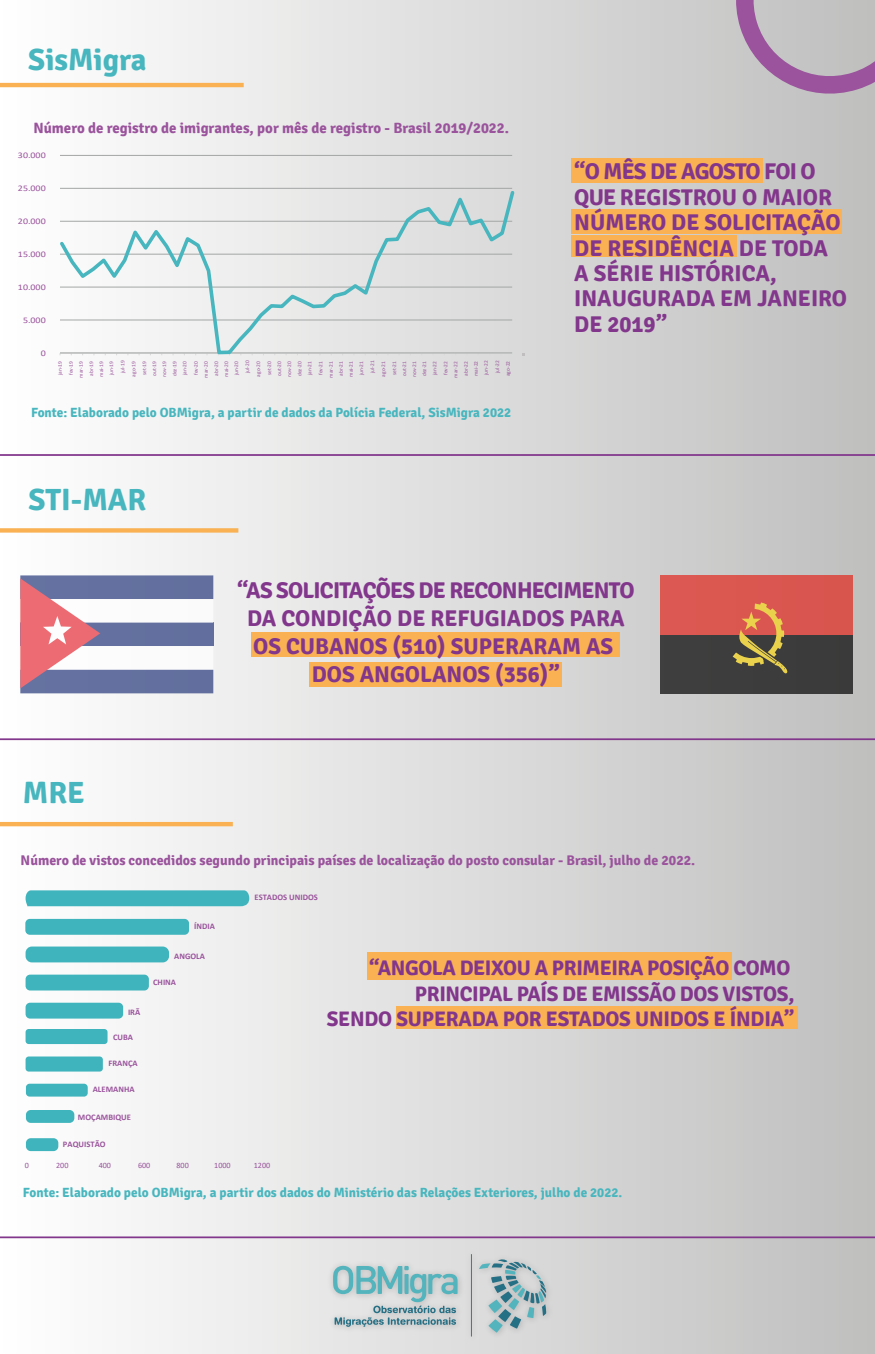
<style>
.page{position:relative;width:875px;height:1354px;background:#fff}
.page>*{position:absolute;margin:0;border:0;box-sizing:border-box;transform-origin:0 0}
.t1{font:700 30.62px "Signika";color:#47b6be}
.t2{font:700 22.75px/25.4px "Signika";color:#82368c;text-align:center}
.t3{font:700 21px/25.4px "Signika";letter-spacing:-.02em;color:#82368c;text-align:right}
.t4{font:700 14.88px "Signika";color:#9a539c}
.t5{font:700 14px "Signika";color:#9a539c}
.t6{font:700 13.3px "Signika";color:#47b6be}
.t7{font:700 8.58px "Calibri";color:#9a539c}
.t8{font:8.58px "Calibri";color:#9a539c;scale:1.16 1}
.t9{font:8.14px "Calibri";color:#98539c}
.t10{font:5.42px/10.1px "Calibri";letter-spacing:.005em;color:#9a539c;text-align:center}
</style>
<div class="page">
<div style="left:0;top:0;width:875px;height:1353px;background:linear-gradient(to right,#feffff,#c0bfbf)"></div>
<svg style="left:713px;top:0;width:162px;height:117px;background:#bdb1bd"></svg>
<hr style="left:0;top:454px;width:875px;height:2px;background:#82368c">
<hr style="left:0;top:83px;width:244px;height:4px;background:#f9b153">
<hr style="left:0;top:822px;width:233px;height:4px;background:#f9b153">
<img style="left:288px;top:1228px;width:301px;height:125px">
<svg style="left:471px;top:1253px;width:1px;height:83px"></svg>
<svg style="left:479px;top:1258px;width:68px;height:74px;background:#abc0c4"></svg>
<svg style="left:333px;top:1265px;width:125px;height:62px;background:#abc7ca"></svg>
<hr style="left:0;top:1236px;width:875px;height:2px;background:#82368c">
<svg style="left:0;top:528px;width:238px;height:4px"></svg>
<div style="left:309px;top:662px;width:253px;height:24px;background:#f9b153"></div>
<div style="left:251px;top:632px;width:369px;height:25px;background:#f9b153"></div>
<hr style="left:60px;top:155px;width:452px;height:1px;background:#a3a5a5">
<svg style="left:57px;top:188px;width:460px;height:168px"></svg>
<div style="left:571px;top:159px;width:192px;height:24px;background:#f9b153"></div>
<div style="left:571px;top:209px;width:271px;height:24px;background:#f9b153"></div>
<div style="left:571px;top:235px;width:166px;height:21px;background:#f9b153"></div>
<div style="left:660px;top:575px;width:193px;height:59px;background:#da5750"></div>
<div style="left:660px;top:634px;width:193px;height:59px;background:#3d3d3d"></div>
<svg style="left:730px;top:602px;width:58px;height:72px"></svg>
<svg style="left:20px;top:575px;width:193px;height:118px"></svg>
<hr style="left:0;top:738px;width:875px;height:2px;background:#82368c">
<div style="left:368px;top:952px;width:364px;height:27px;background:#f9b153"></div>
<div style="left:396px;top:1005px;width:402px;height:23px;background:#f9b153"></div>
<svg style="left:26px;top:890px;width:223px;height:16px;background:#44b5bd"></svg>
<div style="left:26px;top:946px;width:143px;height:16px;background:#3fb4bc;border-radius:6px"></div>
<div style="left:26px;top:974px;width:123px;height:16px;background:#3fb4bc;border-radius:5px"></div>
<div style="left:26px;top:1002px;width:97px;height:16px;background:#3fb4bc;border-radius:5px"></div>
<div style="left:25px;top:918px;width:164px;height:16px;background:#3fb4bc;border-radius:5px"></div>
<div style="left:26px;top:1028px;width:82px;height:16px;background:#3fb4bc;border-radius:3px"></div>
<div style="left:26px;top:1056px;width:77px;height:15px;background:#3fb4bc;border-radius:3px"></div>
<div style="left:26px;top:1083px;width:62px;height:13px;background:#3fb4bc;border-radius:4px"></div>
<div style="left:26px;top:1109px;width:48px;height:13px;background:#3fb4bc;border-radius:5px"></div>
<div style="left:26px;top:1138px;width:32px;height:12px;background:#3fb4bc;border-radius:5px"></div>
<h1 class="t1" style="left:28px;top:41px;width:120px">SisMigra</h1>
<h3 class="t4" style="left:33px;top:119px;width:477px">Número de registro de imigrantes, por mês de registro - Brasil 2019/2022.</h3>
<h3 class="t8" style="left:18px;top:150px;width:25px">30.000</h3>
<h3 class="t8" style="left:18px;top:183px;width:25px">25.000</h3>
<h3 class="t8" style="left:18px;top:216px;width:25px">20.000</h3>
<h3 class="t8" style="left:18px;top:248px;width:25px">15.000</h3>
<h3 class="t8" style="left:18px;top:281px;width:25px">10.000</h3>
<h3 class="t8" style="left:23px;top:314px;width:21px">5.000</h3>
<h3 class="t8" style="left:41px;top:347px;width:6px">0</h3>
<p class="t10" style="left:471px;top:376px;width:17px;text-align:left;rotate:-90deg">mai-22 jun-22</p>
<p class="t10" style="left:492px;top:376px;width:17px;line-height:10.9px;text-align:right;rotate:-90deg">jul-22 ago-22</p>
<p class="t10" style="left:54px;top:375px;width:16px;line-height:11.2px;text-align:left;rotate:-90deg">jan-19 fev-19</p>
<p class="t10" style="left:76px;top:377px;width:18px;text-align:justify;rotate:-90deg">mar-19 abr-19 mai-19 jun-19</p>
<p class="t10" style="left:117px;top:376px;width:17px;line-height:10.9px;text-align:right;rotate:-90deg">jul-19 ago-19 set-19</p>
<p class="t10" style="left:149px;top:377px;width:17px;rotate:-90deg">out-19 nov-19 dez-19 jan-20</p>
<p class="t10" style="left:191px;top:377px;width:18px;rotate:-90deg">fev-20 mar-20 abr-20 mai-20 jun-20</p>
<p class="t10" style="left:242px;top:376px;width:17px;line-height:10.9px;text-align:right;rotate:-90deg">jul-20 ago-20 set-20</p>
<p class="t10" style="left:274px;top:377px;width:17px;rotate:-90deg">out-20 nov-20 dez-20 jan-21</p>
<p class="t10" style="left:316px;top:377px;width:18px;rotate:-90deg">fev-21 mar-21 abr-21 mai-21 jun-21</p>
<p class="t10" style="left:367px;top:376px;width:17px;line-height:10.9px;text-align:right;rotate:-90deg">jul-21 ago-21 set-21</p>
<p class="t10" style="left:399px;top:377px;width:17px;rotate:-90deg">out-21 nov-21 dez-21 jan-22</p>
<p class="t10" style="left:441px;top:377px;width:18px;rotate:-90deg">fev-22 mar-22 abr-22</p>
<h3 class="t6" style="left:31px;top:404px;width:482px">Fonte: Elaborado pelo OBMigra, a partir de dados da Polícia Federal, SisMigra 2022</h3>
<h1 class="t1" style="left:28px;top:481px;width:119px">STI-MAR</h1>
<h2 class="t2" style="left:574px;top:159px;width:274px;text-align:left">“O MÊS DE AGOSTO FOI O<br>QUE REGISTROU O MAIOR<br>NÚMERO DE SOLICITAÇÃO<br>DE RESIDÊNCIA DE TODA<br>A SÉRIE HISTÓRICA,<br>INAUGURADA EM JANEIRO<br>DE 2019”</h2>
<h1 class="t1" style="left:23px;top:774px;width:63px">MRE</h1>
<h2 class="t2" style="left:237px;top:577px;width:399px;line-height:28px">“AS SOLICITAÇÕES DE RECONHECIMENTO<br>DA CONDIÇÃO DE REFUGIADOS PARA<br>OS CUBANOS (510) SUPERARAM AS<br>DOS ANGOLANOS (356)”</h2>
<h3 class="t5" style="left:21px;top:851px;width:676px">Número de vistos concedidos segundo principais países de localização do posto consular - Brasil, julho de 2022.</h3>
<h3 class="t7" style="left:194px;top:920px;width:22px">ÍNDIA</h3>
<h3 class="t7" style="left:255px;top:891px;width:65px">ESTADOS UNIDOS</h3>
<h3 class="t7" style="left:174px;top:950px;width:32px">ANGOLA</h3>
<h3 class="t7" style="left:128px;top:1006px;width:14px">IRÃ</h3>
<h3 class="t7" style="left:113px;top:1031px;width:22px">CUBA</h3>
<h3 class="t7" style="left:108px;top:1057px;width:31px">FRANÇA</h3>
<h3 class="t7" style="left:93px;top:1083px;width:43px">ALEMANHA</h3>
<h3 class="t7" style="left:78px;top:1110px;width:55px">MOÇAMBIQUE</h3>
<h3 class="t7" style="left:63px;top:1138px;width:44px">PAQUISTÃO</h3>
<h3 class="t7" style="left:153px;top:976px;width:24px">CHINA</h3>
<h3 class="t9" style="left:25px;top:1159px;width:6px">0</h3>
<h3 class="t9" style="left:56px;top:1159px;width:14px">200</h3>
<h3 class="t9" style="left:99px;top:1159px;width:14px">400</h3>
<h3 class="t9" style="left:138px;top:1159px;width:14px">600</h3>
<h3 class="t9" style="left:177px;top:1159px;width:14px">800</h3>
<h3 class="t9" style="left:214px;top:1159px;width:18px">1000</h3>
<h3 class="t9" style="left:254px;top:1159px;width:18px">1200</h3>
<h3 class="t3" style="left:327px;top:955px;width:469px">“ANGOLA DEIXOU A PRIMEIRA POSIÇÃO COMO<br>PRINCIPAL PAÍS DE EMISSÃO DOS VISTOS,<br>SENDO SUPERADA POR ESTADOS UNIDOS E ÍNDIA”</h3>
<h3 class="t6" style="left:23px;top:1184px;width:601px">Fonte: Elaborado pelo OBMigra, a partir dos dados do Ministério das Relações Exteriores, julho de 2022.</h3>
</div>
